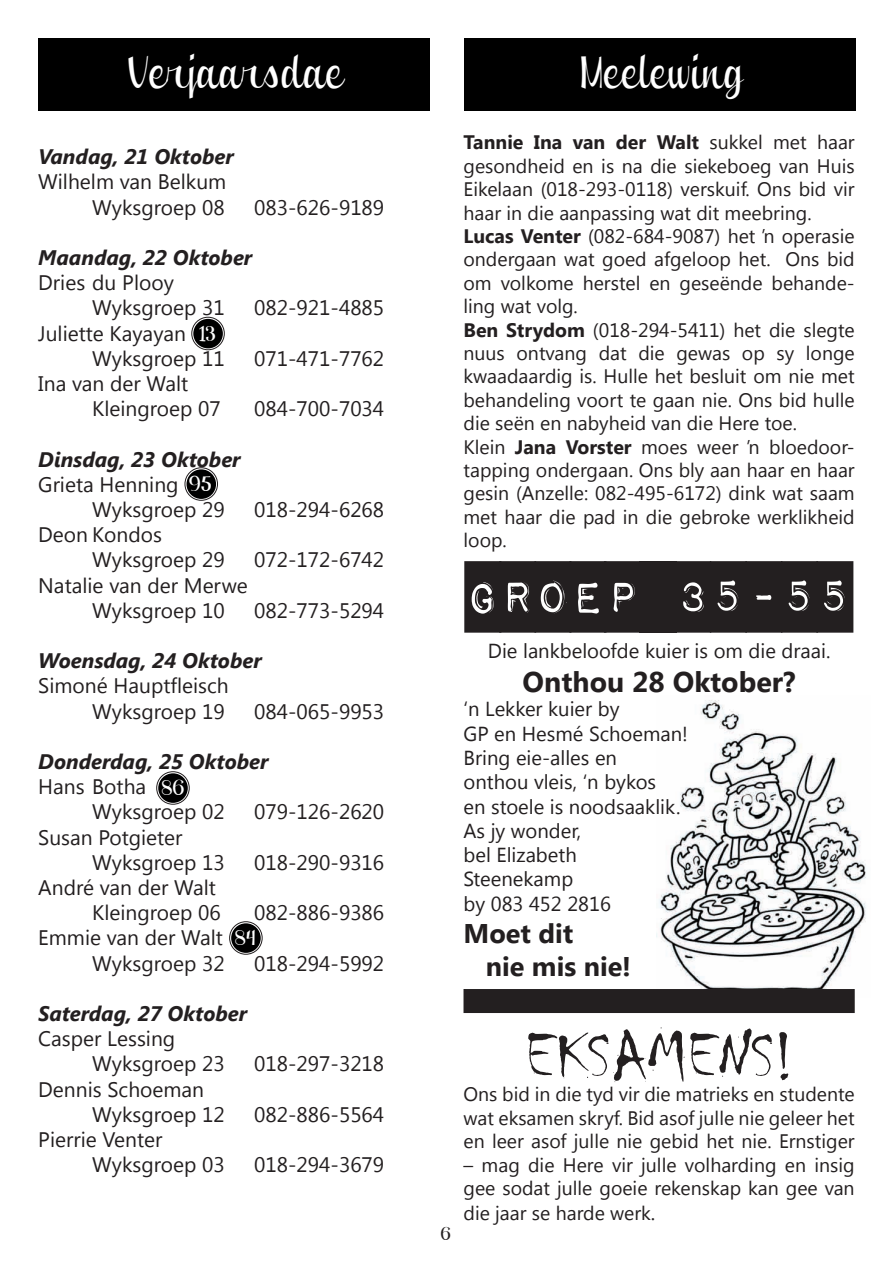
<style>
.page{position:relative;width:893px;height:1263px;background:#fff}
.page>*{position:absolute;margin:0;border:0;box-sizing:border-box;transform-origin:0 0}
.t1{font:70.5px "Chiller";color:#231f20}
.t2{font:58.5px "Impact Label";color:#231f20}
.t3{font:45px "Clipper Script Fat Personal Use";color:#fff}
.t4{font:700 28.5px "Segoe UI";color:#231f20}
.t5{font:700 27px/32.4px "Segoe UI";color:#231f20}
.t6{font:24.6px "Clipper Script Fat Personal Use";color:#fff}
.t7{font:21px/25.2px "Segoe UI";color:#231f20}
.t8{font:italic 700 21px "Segoe UI";color:#231f20}
.t9{font:21px "Clipper Script Fat Personal Use";color:#231f20}
.t10{font:20.25px/24.3px "Segoe UI";color:#231f20}
.t11{font:19.5px/23.4px "Segoe UI";color:#231f20}
.s1{font-weight:700}
.s2{font-size:20.7px}
</style>
<div class="page">
<img style="left:659px;top:700px;width:207px;height:289px">
<div style="left:38px;top:38px;width:391px;height:73px;background:#000"></div>
<div style="left:191px;top:317px;width:34px;height:33px;border:1px solid #231f20;border-radius:50%"></div>
<div style="left:193px;top:319px;width:30px;height:29px;background:#000;border-radius:50%"></div>
<div style="left:185px;top:467px;width:33px;height:34px;border:1px solid #231f20;border-radius:50%"></div>
<div style="left:187px;top:469px;width:29px;height:30px;background:#000;border-radius:50%"></div>
<div style="left:156px;top:771px;width:34px;height:34px;border:1px solid #231f20;border-radius:50%"></div>
<div style="left:158px;top:773px;width:30px;height:30px;background:#000;border-radius:50%"></div>
<div style="left:229px;top:921px;width:34px;height:34px;border:1px solid #231f20;border-radius:50%"></div>
<div style="left:231px;top:923px;width:30px;height:30px;background:#000;border-radius:50%"></div>
<div style="left:465px;top:38px;width:391px;height:73px;background:#000"></div>
<div style="left:464px;top:990px;width:390px;height:22px;background:#231f20"></div>
<div style="left:463px;top:989px;width:392px;height:24px;border:2px solid #231f20"></div>
<h3 class="t3" style="left:128px;top:46px;width:218px">Verjaarsdae</h3>
<p class="t8" style="left:38px;top:142px;width:197px">Vandag, 21 Oktober</p>
<p class="t7" style="left:38px;top:168px;width:190px;text-align:right">Wilhelm van Belkum<br>Wyksgroep 08</p>
<p class="t7" style="left:254px;top:194px;width:131px">083-626-9189</p>
<p class="t8" style="left:38px;top:242px;width:216px">Maandag, 22 Oktober</p>
<p class="t7" style="left:92px;top:269px;width:134px;text-indent:-54px">Dries du Plooy<br>Wyksgroep 31</p>
<p class="t7" style="left:254px;top:294px;width:131px">082-921-4885</p>
<p class="t7" style="left:92px;top:320px;width:134px;text-indent:-54px">Juliette Kayayan<br>Wyksgroep 11</p>
<p class="t6" style="left:200px;top:317px;width:18px">13</p>
<p class="t7" style="left:92px;top:370px;width:130px;text-indent:-54px">Ina van der Walt<br>Kleingroep 07</p>
<p class="t8" style="left:38px;top:444px;width:204px">Dinsdag, 23 Oktober</p>
<p class="t7" style="left:92px;top:471px;width:134px;text-indent:-54px">Grieta Henning<br>Wyksgroep 29</p>
<p class="t6" style="left:190px;top:468px;width:25px">95</p>
<p class="t7" style="left:92px;top:521px;width:134px;text-indent:-54px">Deon Kondos<br>Wyksgroep 29</p>
<p class="t7" style="left:254px;top:345px;width:131px">071-471-7762</p>
<p class="t7" style="left:254px;top:395px;width:131px">084-700-7034</p>
<p class="t7" style="left:254px;top:496px;width:131px">018-294-6268</p>
<p class="t7" style="left:254px;top:546px;width:131px">072-172-6742</p>
<p class="t7" style="left:92px;top:572px;width:157px;text-indent:-54px">Natalie van der Merwe<br>Wyksgroep 10</p>
<p class="t7" style="left:254px;top:597px;width:131px">082-773-5294</p>
<p class="t8" style="left:38px;top:646px;width:225px">Woensdag, 24 Oktober</p>
<p class="t7" style="left:38px;top:672px;width:192px;text-align:right">Simoné Hauptfleisch<br>Wyksgroep 19</p>
<p class="t7" style="left:254px;top:698px;width:131px">084-065-9953</p>
<p class="t8" style="left:38px;top:746px;width:232px">Donderdag, 25 Oktober</p>
<p class="t7" style="left:92px;top:773px;width:134px;text-indent:-54px">Hans Botha<br>Wyksgroep 02</p>
<p class="t6" style="left:162px;top:772px;width:25px">86</p>
<p class="t7" style="left:254px;top:798px;width:131px">079-126-2620</p>
<p class="t7" style="left:92px;top:824px;width:134px;text-indent:-54px">Susan Potgieter<br>Wyksgroep 13</p>
<p class="t7" style="left:38px;top:874px;width:184px;text-align:right">André van der Walt<br>Kleingroep 06</p>
<p class="t7" style="left:38px;top:924px;width:188px;text-align:right">Emmie van der Walt<br>Wyksgroep 32</p>
<p class="t7" style="left:254px;top:849px;width:131px">018-290-9316</p>
<p class="t7" style="left:254px;top:899px;width:131px">082-886-9386</p>
<p class="t6" style="left:236px;top:922px;width:22px">84</p>
<p class="t7" style="left:254px;top:950px;width:131px">018-294-5992</p>
<p class="t8" style="left:38px;top:998px;width:210px">Saterdag, 27 Oktober</p>
<p class="t7" style="left:92px;top:1025px;width:134px;text-indent:-54px">Casper Lessing<br>Wyksgroep 23</p>
<p class="t7" style="left:254px;top:1050px;width:131px">018-297-3218</p>
<p class="t7" style="left:92px;top:1076px;width:134px;text-indent:-54px">Dennis Schoeman<br>Wyksgroep 12</p>
<p class="t7" style="left:92px;top:1126px;width:134px;text-indent:-54px">Pierrie Venter<br>Wyksgroep 03</p>
<p class="t7" style="left:254px;top:1101px;width:131px">082-886-5564</p>
<p class="t7" style="left:254px;top:1151px;width:131px">018-294-3679</p>
<h3 class="t3" style="left:581px;top:46px;width:164px">Meelewing</h3>
<p class="t11" style="left:463px;top:130px;width:393px"><span class="s1">Tannie Ina van der Walt</span> sukkel met haar gesondheid en is na die siekeboeg van Huis Eikelaan (018-293-0118) verskuif. Ons bid vir haar in die aanpassing wat dit meebring.<br><span class="s1">Lucas Venter</span> (082-684-9087) het ŉ operasie ondergaan wat goed afgeloop het. Ons bid om volkome herstel en geseënde behande&shy;ling wat volg.<br><span class="s1">Ben Strydom</span> (018-294-5411) het die slegte nuus ontvang dat die gewas op sy longe kwaadaardig is. Hulle het besluit om nie met behandeling voort te gaan nie. Ons bid hulle die seën en nabyheid van die Here toe.<br>Klein <span class="s1">Jana Vorster</span> moes weer ŉ bloedoor&shy;tapping ondergaan. Ons bly aan haar en haar gesin (Anzelle: 082-495-6172) dink wat saam met haar die pad in die gebroke werklikheid loop.</p>
<h2 class="t2" style="left:466px;top:561px;width:389px">GROEP 35-55</h2>
<p class="t10" style="left:488px;top:637px;width:344px">Die lankbeloofde kuier is om die draai.</p>
<h3 class="t4" style="left:523px;top:661px;width:274px">Onthou 28 Oktober?</h3>
<p class="t10" style="left:463px;top:696px;width:226px">‘n Lekker kuier by<br>GP en Hesmé Schoeman!<br>Bring eie-alles en<br>onthou vleis, ‘n bykos<br>en stoele is noodsaaklik.<br>As jy wonder,<br>bel Elizabeth<br>Steenekamp<br>by 083 452 2816</p>
<h3 class="t5" style="left:486px;top:916px;width:147px;text-indent:-22px">Moet dit<br>nie mis nie!</h3>
<p class="t9" style="left:441px;top:1220px;width:12px">6</p>
<h1 class="t1" style="left:526px;top:1018px;width:268px">EKSAMENS!</h1>
<p class="t11" style="left:463px;top:1082px;width:393px;text-align:justify">Ons bid in die tyd vir die matrieks en studente wat eksamen skryf. Bid asof julle nie geleer het en leer asof julle nie gebid het nie. Ernstiger</p>
<p class="t11" style="left:463px;top:1152px;width:393px">– mag die Here vir julle volharding en insig gee sodat julle goeie rekenskap kan gee van</p>
<p class="t11" style="left:463px;top:1201px;width:193px">die jaar se harde werk<span class="s2">.</span></p>
</div>
